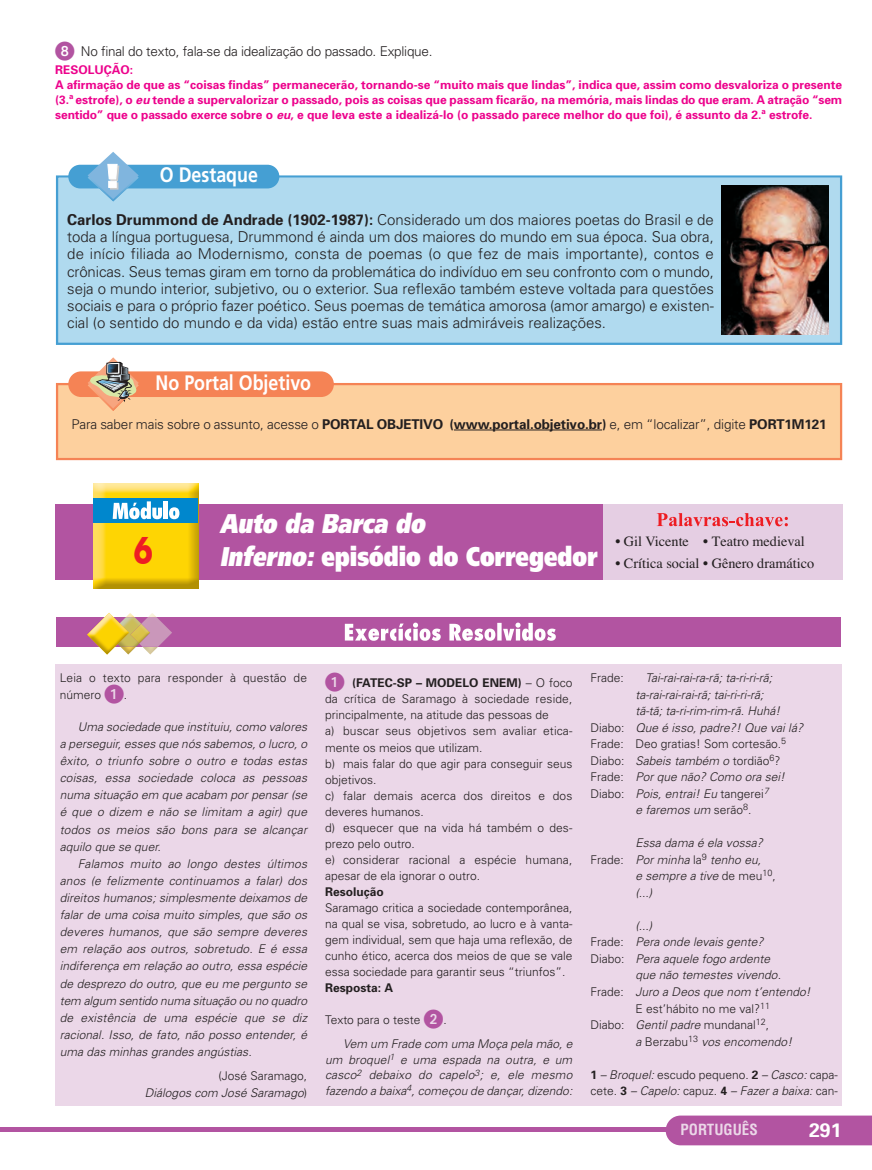
<style>
.page{position:relative;width:872px;height:1170px;background:#fff}
.page>*{position:absolute;margin:0;border:0;box-sizing:border-box;transform-origin:0 0}
.t1{font:700 34.5px "Futura";color:#ee1d23;scale:.8 1}
.t2{font:italic 900 27px/32.4px "Frutiger";color:#fff;scale:.79 1}
.t3{font:700 21px "Frutiger";color:#fff;scale:.85 1}
.t4{font:700 19.5px "Univers";color:#fff}
.t5{font:300 15px/17.2px "Univers";color:#231f20;text-align:justify}
.t6{font:700 condensed 15px "Helvetica";color:#ebd7e8}
.t7{font:14.25px "Times";color:#231f20}
.t8{font:300 13.5px "Univers";letter-spacing:-.015em;color:#231f20}
.t9{font:italic 300 12px/17.1px "Univers";color:#231f20;text-align:justify}
.t10{font:300 12px/16px "Univers";color:#231f20}
.t11{font:700 12px/15px "Univers";color:#ed028c}
.t12{font:700 12px "Univers";color:#231f20}
.s1{font-family:"European Pi One";font-weight:400;font-size:19.5px;color:#b254a1}
.s2{font-style:italic}
.s3{font-weight:900;font-size:33px}
.s4{font-weight:700}
.s5{font-style:normal}
.s6{font-family:"European Pi One";font-weight:400;font-style:normal;font-size:19.5px;color:#b254a1}
.s7{font-weight:700;font-style:normal}
</style>
<div class="page">
<hr style="left:0;top:1127px;width:872px;height:4px;background:#b254a1">
<div style="left:665px;top:1115px;width:207px;height:30px;background:#b254a1"></div>
<div style="left:58px;top:178px;width:782px;height:164px;background:#b0daef"></div>
<div style="left:56px;top:175px;width:786px;height:170px;border:2px solid #459fd3"></div>
<div style="left:68px;top:165px;width:211px;height:23px;background:#459fd3;border-radius:12px"></div>
<svg style="left:88px;top:152px;width:51px;height:49px"></svg>
<img style="left:721px;top:186px;width:108px;height:149px">
<div style="left:55px;top:664px;width:787px;height:442px;background:#ebd7e8"></div>
<div style="left:57px;top:617px;width:783px;height:29px;background:#b254a1"></div>
<img style="left:142px;top:613px;width:16px;height:41px">
<img style="left:141px;top:617px;width:31px;height:29px">
<img style="left:131px;top:614px;width:5px;height:38px">
<img style="left:131px;top:617px;width:10px;height:29px">
<img style="left:131px;top:623px;width:19px;height:20px">
<svg style="left:129px;top:613px;width:2px;height:41px"></svg>
<img style="left:87px;top:612px;width:42px;height:42px">
<svg style="left:345px;top:622px;width:211px;height:18px"></svg>
<div style="left:55px;top:504px;width:787px;height:75px;background:#b254a1"></div>
<img style="left:93px;top:483px;width:105px;height:105px">
<div style="left:93px;top:498px;width:105px;height:24px;background:#0087cd"></div>
<svg style="left:113px;top:501px;width:49px;height:18px"></svg>
<hr style="left:164px;top:501px;width:4px;height:18px;background:#fff">
<svg style="left:169px;top:507px;width:10px;height:12px"></svg>
<div style="left:603px;top:504px;width:239px;height:75px;background:#e5cee3"></div>
<svg style="left:657px;top:513px;width:131px;height:13px"></svg>
<div style="left:58px;top:385px;width:782px;height:73px;background:#fdd09e"></div>
<div style="left:56px;top:383px;width:786px;height:77px;border:2px solid #f58355"></div>
<hr style="left:454px;top:429px;width:148px;height:1px;background:#231f20">
<div style="left:68px;top:371px;width:266px;height:26px;background:#f58355;border-radius:13px"></div>
<svg style="left:88px;top:357px;width:51px;height:54px"></svg>
<p class="t8" style="left:55px;top:46px;width:379px"><span class="s1">8</span> No final do texto, fala-se da idealização do passado. Explique.</p>
<p class="t11" style="left:55px;top:64px;width:788px">RESOLUÇÃO:<br>A afirmação de que as “coisas findas” permanecerão, tornando-se “muito mais que lindas”, indica que, assim como desvalo riza o presente (3.<sup>a</sup> estrofe), o <span class="s2">eu</span>tende a supervalorizar o passado, pois as coisas que passam ficarão, na memória, mais lindas do que eram. A atração “sem sentido” que o passado exerce sobre o <span class="s2">eu</span>, e que leva este a idealizá-lo (o passado parece melhor do que foi), é assunto da 2.<sup>a</sup> estrofe.</p>
<h3 class="t3" style="left:105px;top:167px;width:181px"><span class="s3">!</span> O Destaque</h3>
<p class="t5" style="left:67px;top:212px;width:648px"><span class="s4">Carlos Drummond de Andrade (1902-1987):</span> Con si de rado um dos maio res poe tas do Brasil e de toda a língua por tu guesa, Drummond é ain da um dos maiores do mundo em sua época. Sua obra, de início filiada ao Moder nis mo, consta de poe mas (o que fez de mais impor tan te), contos e crônicas. Seus temas giram em torno da pro ble mática do indi víduo em seu confronto com o mundo, seja o mundo interior, subjetivo, ou o exterior. Sua reflexão também esteve voltada para ques tões sociais e para o próprio fazer poético. Seus poe mas de temá tica amorosa (amor amargo) e exis ten - cial (o sentido do mundo e da vida) estão entre suas mais admi ráveis realizações.</p>
<h3 class="t3" style="left:156px;top:374px;width:184px">No Portal Objetivo</h3>
<p class="t8" style="left:71px;top:419px;width:756px">Para saber mais sobre o assunto, acesse o <span class="s4">PORTAL OBJETIVO (www.portal.objetivo.br)</span> e, em “localizar”, digite <span class="s4">PORT1M121</span></p>
<h1 class="t1" style="left:134px;top:534px;width:25px">6</h1>
<h2 class="t2" style="left:220px;top:510px;width:480px">Auto da Barca do<br>Inferno: <span class="s5">episódio do Corregedor</span></h2>
<p class="t7" style="left:615px;top:536px;width:191px">• Gil Vicente • Teatro medieval</p>
<p class="t7" style="left:615px;top:558px;width:200px">• Crítica social • Gênero dramático</p>
<p class="t10" style="left:60px;top:670px;width:249px;line-height:16.5px">Leia o texto para responder à questão de número <span class="s1">1</span>.</p>
<p class="t9" style="left:60px;top:719px;width:251px;text-indent:18px">Uma sociedade que instituiu, como valores a perseguir,esses que nós sabemos,o lucro,o êxito, o triunfo sobre o outro e todas estas coisas, essa sociedade coloca as pessoas numa situação em que acabam por pensar (se é que o dizem e não se limitam a agir) que todos os meios são bons para se alcançar aquilo que se quer.</p>
<p class="t9" style="left:60px;top:856px;width:251px;text-indent:18px">Falamos muito ao longo destes últimos anos (e feliz mente continuamos a falar) dos direitos humanos; sim plesmente deixamos de falar de uma coisa muito simples, que são os deveres humanos, que são sempre deveres em relação aos outros, sobretudo. E é essa indiferença em relação ao outro, essa espécie de desprezo do outro, que eu me pergunto se tem algum sentido numa situação ou no quadro de existência de uma espécie que se diz racional. Isso, de fato, não posso entender, é uma das minhas grandes angústias.</p>
<p class="t9" style="left:145px;top:1068px;width:164px;line-height:16.5px;text-align:right"><span class="s5">(José Saramago,<br></span>Diálogos com José Saramago<span class="s5">)</span></p>
<p class="t10" style="left:325px;top:676px;width:249px"><span class="s1">1</span> <span class="s4">(FATEC-SP – MODELO ENEM)</span> – O foco da crítica de Saramago à socie dade reside, principalmente, na atitude das pessoas de<br>a) buscar seus objetivos sem avaliar etica - mente os meios que utilizam.<br>b) mais falar do que agir para conseguir seus objetivos.<br>c) falar demais acerca dos direitos e dos deveres humanos.<br>d) esquecer que na vida há também o des - prezo pelo outro.<br>e) considerar racional a espécie humana, apesar de ela ignorar o outro.</p>
<p class="t12" style="left:325px;top:887px;width:60px">Resolução</p>
<p class="t10" style="left:325px;top:900px;width:249px;text-align:justify">Saramago critica a sociedade contemporânea, na qual se visa, sobre tudo, ao lucro e à van ta - gem individual, sem que haja uma reflexão, de cunho ético, acerca dos meios de que se vale essa sociedade para garantir seus “triunfos”.</p>
<p class="t12" style="left:325px;top:983px;width:69px">Resposta: A</p>
<p class="t9" style="left:343px;top:1008px;width:233px;line-height:24.2px;text-indent:-18px"><span class="s5">Texto para o teste</span> <span class="s6">2</span><span class="s5">.<br></span>Vem um Frade com uma Moça pela mão, e</p>
<p class="t9" style="left:325px;top:1052px;width:251px;line-height:15.8px">um broquel<sup>1</sup> e uma espada na outra, e um casco<sup>2</sup> debaixo do capelo<sup>3</sup>; e, ele mesmo fazendo a baixa<sup>4</sup>,começou de dançar,dizendo:</p>
<p class="t10" style="left:590px;top:671px;width:35px">Frade:</p>
<p class="t9" style="left:645px;top:670px;width:131px">Tai-rai-rai-ra-rã; ta-ri-ri-rã;</p>
<p class="t9" style="left:635px;top:687px;width:132px">ta-rai-rai-rai-rã; tai-ri-ri-rã;</p>
<p class="t9" style="left:635px;top:703px;width:149px">tã-tã; ta-ri-rim-rim-rã. Huhá!</p>
<p class="t9" style="left:590px;top:720px;width:216px"><span class="s5">D i a b o :</span> Que é isso, padre?! Que vai lá?</p>
<p class="t10" style="left:590px;top:737px;width:197px">Frade: Deo gratias! Som cortesão.<sup>5</sup></p>
<p class="t10" style="left:590px;top:753px;width:191px">Diabo: <span class="s2">Sabeis também o</span> tordião<sup>6</sup>?</p>
<p class="t9" style="left:590px;top:769px;width:198px"><span class="s5">F r a d e :</span> Por que não? Como ora sei!</p>
<p class="t10" style="left:590px;top:786px;width:182px">Diabo: <span class="s2">Pois, entrai! Eu</span> tangerei<sup>7</sup></p>
<p class="t9" style="left:635px;top:802px;width:118px">e faremos um <span class="s5">s e rã o</span> <sup>8</sup> <span class="s5">.</span></p>
<p class="t9" style="left:635px;top:835px;width:131px">Essa dama é ela vossa?</p>
<p class="t9" style="left:590px;top:852px;width:174px"><span class="s5">F ra d e :</span> Por minha <span class="s5">l a</span> <sup>9</sup> tenho eu,</p>
<p class="t9" style="left:635px;top:868px;width:142px">e sempre a tive <span class="s5">d e m e u</span> <sup>1</sup> <sup>0</sup> <span class="s5">,</span></p>
<p class="t9" style="left:635px;top:885px;width:21px">(...)</p>
<p class="t9" style="left:635px;top:918px;width:21px">(...)</p>
<p class="t9" style="left:590px;top:934px;width:177px"><span class="s5">F r a d e :</span> Pera onde levais gente?</p>
<p class="t9" style="left:590px;top:951px;width:184px"><span class="s5">D i a b o :</span> Pera aquele fogo ardente</p>
<p class="t9" style="left:635px;top:967px;width:149px">que não temestes vivendo.</p>
<p class="t9" style="left:590px;top:984px;width:224px"><span class="s5">F r a d e :</span> Juro a Deos que nom t’entendo!</p>
<p class="t10" style="left:635px;top:1001px;width:136px">E est’hábito no me val?<sup>11</sup></p>
<p class="t10" style="left:590px;top:1017px;width:180px">Diabo: <span class="s2">Gentil padre</span> mundanal<sup>12</sup>,</p>
<p class="t9" style="left:635px;top:1033px;width:160px">a <span class="s5">B e rz a b u</span> <sup>1</sup> <sup>3</sup> vos encomendo!</p>
<p class="t9" style="left:590px;top:1066px;width:249px;line-height:16.5px"><span class="s7">1</span> –Broquel:<span class="s5">escudo pequeno.</span> <span class="s7">2</span> –Casco:<span class="s5">capa - cete.</span> <span class="s7">3</span> –Capelo:<span class="s5">capuz.</span> <span class="s7">4</span> –Fazer a baixa:<span class="s5">can -</span></p>
<p class="t6" style="left:680px;top:1123px;width:79px">PORTUGUÊS</p>
<h3 class="t4" style="left:809px;top:1122px;width:34px">291</h3>
</div>
